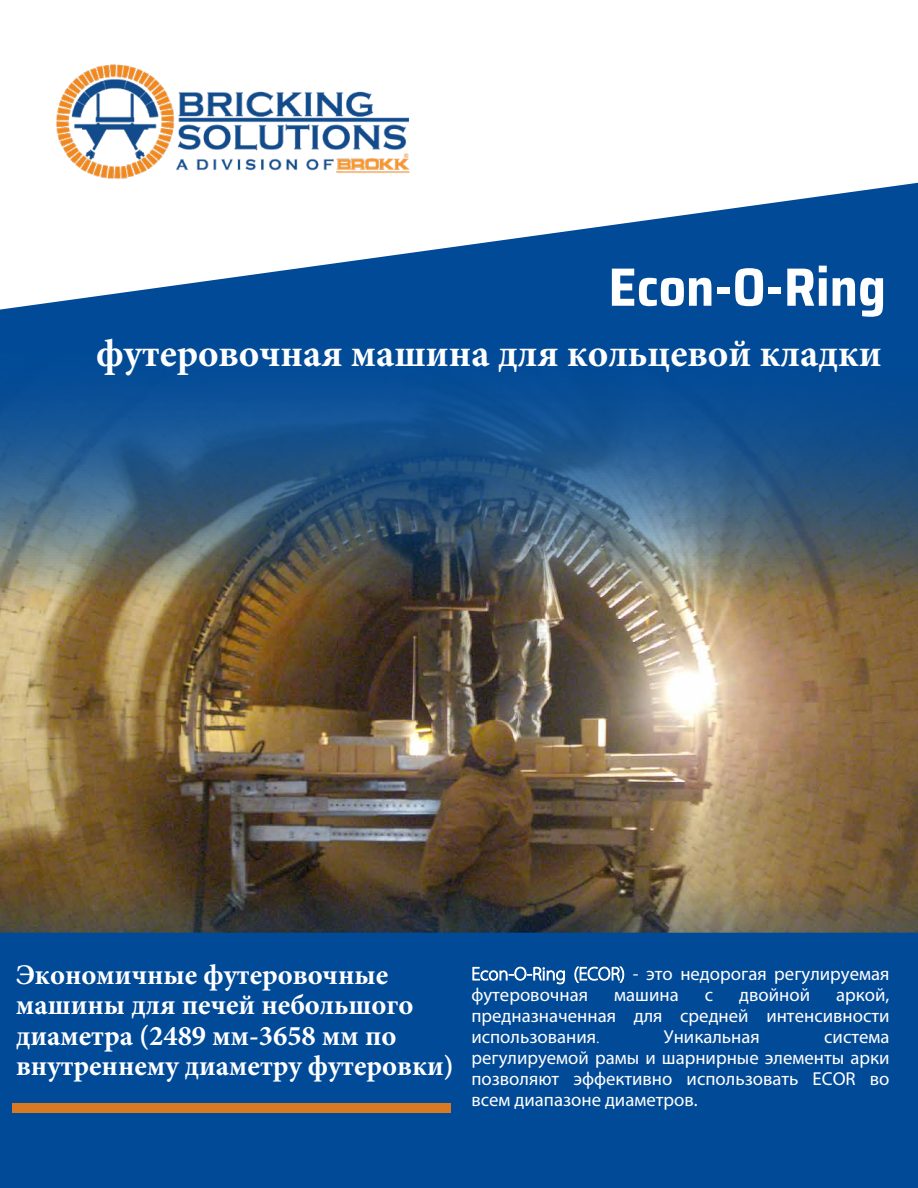
<style>
.page{position:relative;width:918px;height:1188px;background:#fff}
.page>*{position:absolute;margin:0;border:0;box-sizing:border-box;transform-origin:0 0}
.t1{font:700 semi-condensed 54px "Saira";color:#fff}
.t2{font:700 39px "Minion Pro";color:#fff}
.t3{font:700 28.5px/30.3px "Minion Pro";color:#fff}
.t4{font:18.75px/21px "Myriad Pro";color:#fff;text-align:justify}
.s1{font-weight:300}
</style>
<div class="page">
<div style="left:0;top:850px;width:918px;height:338px;background:#004a98"></div>
<svg style="left:0;top:182px;width:918px;height:135px;fill:#004a98"></svg>
<img style="left:0;top:317px;width:918px;height:616px">
<div style="left:12px;top:1103px;width:439px;height:9px;background:#da7924"></div>
<img style="left:56px;top:64px;width:354px;height:115px">
<p class="t1" style="left:608px;top:246px;width:279px">Econ-O-Ring</p>
<p class="t2" style="left:96px;top:326px;width:787px">футеровочная машина для кольцевой кладки</p>
<p class="t3" style="left:16px;top:959px;width:439px">Экономичные футеровочные машины для печей небольшого диаметра (2489 мм-3658 мм по внутреннему диаметру футеровки)</p>
<p class="t4" style="left:471px;top:963px;width:420px"><span class="s1">Econ-O-Ring (ECOR)</span> - это недорогая регулируемая футеровочная</p>
<p class="t4" style="left:471px;top:984px;width:420px;text-indent:365px">аркой, предназначенная для средней интенсивности использования<span class="s1">.</span></p>
<p class="t4" style="left:614px;top:984px;width:66px">машина</p>
<p class="t4" style="left:705px;top:984px;width:10px">с</p>
<p class="t4" style="left:739px;top:984px;width:72px">двойной</p>
<p class="t4" style="left:664px;top:1026px;width:97px">Уникальная</p>
<p class="t4" style="left:471px;top:1026px;width:420px;text-indent:353px">система регулируемой рамы и шарнирные элементы арки позволяют эффективно использовать ECOR во всем диапазоне диаметров.</p>
</div>
